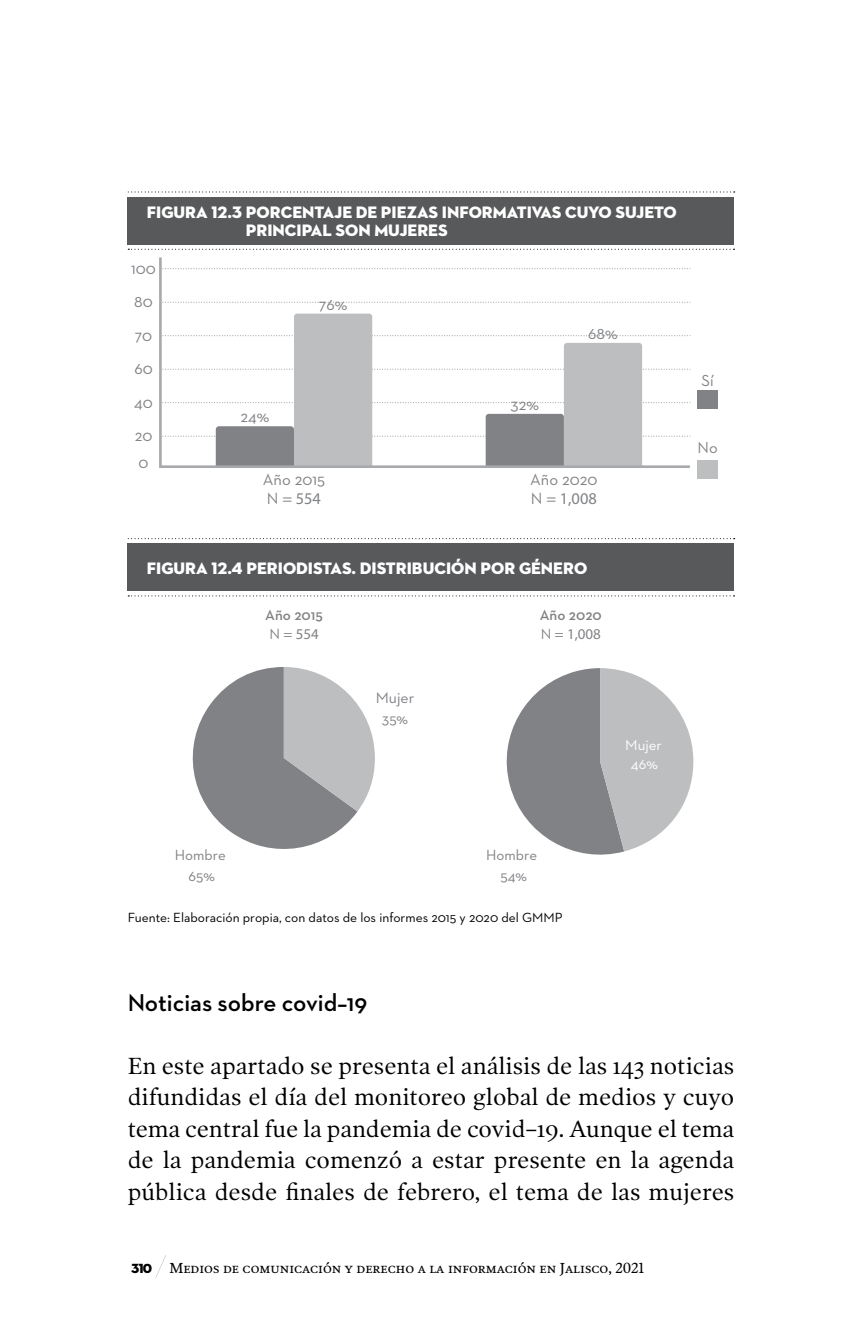
<style>
.page{position:relative;width:862px;height:1340px;background:#fff}
.page>*{position:absolute;margin:0;border:0;box-sizing:border-box;transform-origin:0 0}
.t1{font:600 24.75px "Neutraface 2 Text";color:#000}
.t2{font:23.62px/31.5px "Poynter OS Text One";color:#000;text-align:justify}
.t3{font:16.88px/18px "Neutraface 2 Display Titling";color:#fff}
.t4{font:16.43px/33.5px "Neutraface 2 Text";color:#808285}
.t5{font:16.43px "Myriad Pro";color:#808285}
.t6{font:16.2px "Neutraface 2 Text";color:#808285}
.t7{font:15.75px "Neutraface 2 Text";color:#808285}
.t8{font:15.08px "Neutraface 2 Text";color:#808285}
.t9{font:600 15.08px "Neutraface 2 Text";color:#808285}
.t10{font:15.08px "Myriad Pro";color:#808285}
.t11{font:15.08px/18.9px "Neutraface 2 Text";color:#fff;text-align:center}
.t12{font:14.62px "Poynter OS Text";color:#000}
.t13{font:13.5px "Neutraface 2 Text";color:#000}
.s1{font-family:"Neutraface 2 Text"}
.s2{font-family:"Neutraface 2 Display Titling SC850";font-size:13.5px}
</style>
<div class="page">
<svg style="left:155px;top:1255px;width:11px;height:23px"></svg>
<svg style="left:128px;top:191px;width:606px;height:1px"></svg>
<svg style="left:128px;top:249px;width:606px;height:1px"></svg>
<div style="left:128px;top:197px;width:605px;height:47px;background:#58595b"></div>
<svg style="left:159px;top:257px;width:532px;height:211px"></svg>
<div style="left:697px;top:391px;width:20px;height:18px;background:#808285"></div>
<div style="left:697px;top:460px;width:20px;height:18px;background:#bcbec0"></div>
<svg style="left:128px;top:538px;width:606px;height:1px"></svg>
<svg style="left:128px;top:595px;width:606px;height:1px"></svg>
<div style="left:128px;top:543px;width:605px;height:48px;background:#58595b"></div>
<svg style="left:192px;top:667px;width:182px;height:182px"></svg>
<svg style="left:506px;top:668px;width:187px;height:187px"></svg>
<p class="t3" style="left:246px;top:203px;width:432px;text-indent:-99px">FIGURA 12.3 PORCENTAJE DE PIEZAS INFORMATIVAS CUYO SUJETO<br>PRINCIPAL SON MUJERES</p>
<p class="t4" style="left:131px;top:251px;width:26px">100<br>80<br>70<br>60<br>40<br>20</p>
<p class="t4" style="left:138px;top:445px;width:12px">0</p>
<p class="t4" style="left:240px;top:400px;width:30px">24%</p>
<p class="t4" style="left:319px;top:287px;width:30px">76%</p>
<p class="t4" style="left:263px;top:462px;width:64px">Año 2015</p>
<p class="t5" style="left:267px;top:488px;width:56px"><span class="s1">N</span> = 554</p>
<p class="t4" style="left:510px;top:387px;width:30px">32%</p>
<p class="t4" style="left:588px;top:316px;width:31px">68%</p>
<p class="t4" style="left:530px;top:462px;width:69px">Año 2020</p>
<p class="t5" style="left:530px;top:488px;width:67px"><span class="s1">N</span> = 1,008</p>
<p class="t3" style="left:147px;top:559px;width:441px">FIGURA 12.4 PERIODISTAS. DISTRIBUCIÓN POR GÉNERO</p>
<p class="t9" style="left:265px;top:605px;width:59px">Año 2015</p>
<p class="t10" style="left:269px;top:624px;width:51px"><span class="s1">N</span> = 554</p>
<p class="t7" style="left:375px;top:687px;width:40px">Mujer</p>
<p class="t8" style="left:382px;top:709px;width:28px">35%</p>
<p class="t9" style="left:539px;top:605px;width:63px">Año 2020</p>
<p class="t10" style="left:540px;top:624px;width:62px"><span class="s1">N</span> = 1,008</p>
<p class="t11" style="left:624px;top:735px;width:38px">Mujer<br>46%</p>
<p class="t6" style="left:701px;top:370px;width:14px">Sí</p>
<p class="t6" style="left:697px;top:437px;width:22px">No</p>
<p class="t8" style="left:175px;top:845px;width:52px">Hombre</p>
<p class="t8" style="left:486px;top:845px;width:52px">Hombre</p>
<p class="t8" style="left:188px;top:866px;width:28px">65%</p>
<p class="t8" style="left:500px;top:866px;width:28px">54%</p>
<p class="t13" style="left:128px;top:908px;width:436px">Fuente: Elaboración propia, con datos de los informes 2015 y 2020 del GMMP</p>
<p class="t1" style="left:128px;top:986px;width:241px">Noticias sobre covid–19</p>
<p class="t2" style="left:128px;top:1050px;width:608px">En este apartado se presenta el análisis de las 143 noticias difundidas el día del monitoreo global de medios y cuyo tema central fue la pandemia de covid–19. Aunque el tema de la pandemia comenzó a estar presente en la agenda pública desde finales de febrero, el tema de las mujeres</p>
<p class="t12" style="left:131px;top:1259px;width:514px"><span class="s2">310</span> Medios de comunicación y derecho a la información en Jalisco, 2021</p>
</div>
